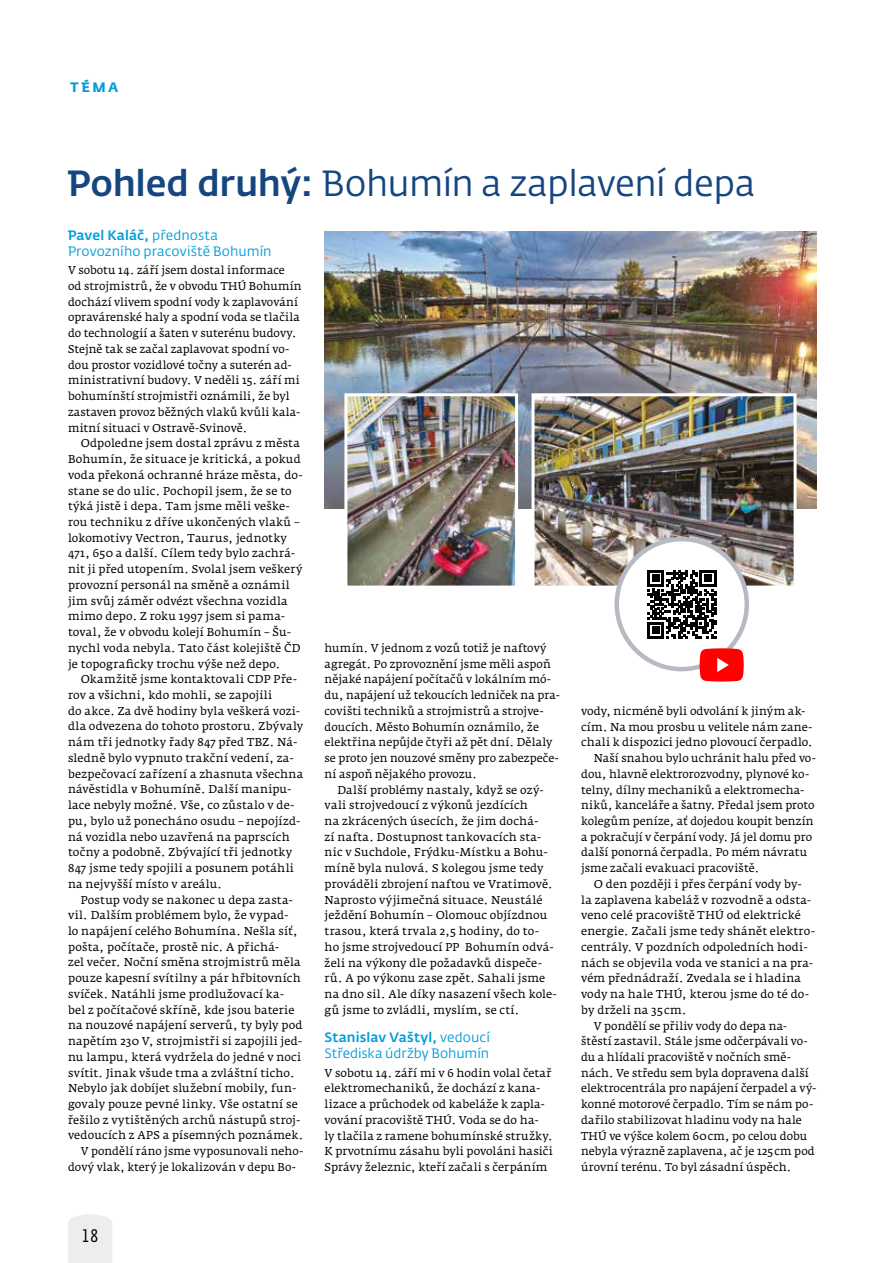
<style>
.page{position:relative;width:893px;height:1263px;background:#fff}
.page>*{position:absolute;margin:0;border:0;box-sizing:border-box;transform-origin:0 0}
.t1{font:36px "CD Fedra";letter-spacing:-.015em;color:#154680}
.t2{font:18px "CD Fedra Cond Pro";color:#000}
.t3{font:13.5px/15.8px "CD Fedra";color:#009ddc}
.t4{font:700 13.5px "CD Fedra";color:#009ddc}
.t5{font:11.25px/15.8px "Fedra Serif A Pro";letter-spacing:.015em;color:#000}
.s1{font-weight:500}
</style>
<div class="page">
<div style="left:68px;top:1214px;width:44px;height:49px;background:#ededed"></div>
<img style="left:325px;top:232px;width:491px;height:276px">
<img style="left:348px;top:397px;width:166px;height:188px">
<div style="left:344px;top:393px;width:174px;height:196px;border:3px solid #fff"></div>
<img style="left:536px;top:397px;width:257px;height:188px">
<div style="left:532px;top:393px;width:265px;height:196px;border:3px solid #fff"></div>
<div style="left:617px;top:539px;width:130px;height:130px;background:#fff;border-radius:50%"></div>
<div style="left:614px;top:537px;width:135px;height:134px;border:4px solid #b6bac2;border-radius:50%"></div>
<svg style="left:647px;top:570px;width:69px;height:69px"></svg>
<svg style="left:700px;top:648px;width:44px;height:33px"></svg>
<p class="t4" style="left:70px;top:78px;width:50px">TÉMA</p>
<h1 class="t1" style="left:68px;top:162px;width:689px"><span class="s1">Pohled druhý:</span> Bohumín a zaplavení depa</h1>
<p class="t3" style="left:68px;top:227px;width:205px"><span class="s1">Pavel Kaláč,</span> přednosta<br>Provozního pracoviště Bohumín</p>
<p class="t5" style="left:68px;top:262px;width:235px">V sobotu 14. září jsem dostal informace<br>od strojmistrů, že v obvodu THÚ Bohumín dochází vlivem spodní vody k zaplavování opravárenské haly a spodní voda se tlačila do technologií a šaten v suterénu budovy.<br>Stejně tak se začal zaplavovat spodní vo&shy;dou prostor vozidlové točny a suterén ad&shy;ministrativní budovy. V neděli 15. září mi bohumínští strojmistři oznámili, že byl zastaven provoz běžných vlaků kvůli kala&shy;mitní situaci v Ostravě-Svinově.</p>
<p class="t5" style="left:68px;top:436px;width:236px;text-indent:13px">Odpoledne jsem dostal zprávu z města Bohumín, že situace je kritická, a pokud voda překoná ochranné hráze města, do&shy;stane se do ulic. Pochopil jsem, že se to týká jistě i depa. Tam jsme měli veške&shy;rou techniku z dříve ukončených vlaků – lokomotivy Vectron, Taurus, jednotky 471, 650 a další. Cílem tedy bylo zachrá&shy;nit ji před utopením. Svolal jsem veškerý provozní personál na směně a oznámil jim svůj záměr odvézt všechna vozidla mimo depo. Z roku 1997 jsem si pama&shy;toval, že v obvodu kolejí Bohumín – Šu&shy;nychl voda nebyla. Tato část kolejiště ČD je topograficky trochu výše než depo.</p>
<p class="t5" style="left:68px;top:671px;width:237px;text-indent:13px">Okamžitě jsme kontaktovali CDP Pře&shy;rov a všichni, kdo mohli, se zapojili<br>do akce. Za dvě hodiny byla veškerá vozi&shy;dla odvezena do tohoto prostoru. Zbývaly nám tři jednotky řady 847 před TBZ. Ná&shy;sledně bylo vypnuto trakční vedení, za&shy;bezpečovací zařízení a zhasnuta všechna návěstidla v Bohumíně. Další manipu&shy;lace nebyly možné. Vše, co zůstalo v de&shy;pu, bylo už ponecháno osudu – nepojízd&shy;ná vozidla nebo uzavřená na paprscích točny a podobně. Zbývající tři jednotky 847 jsme tedy spojili a posunem potáhli na nejvyšší místo v areálu.</p>
<p class="t5" style="left:81px;top:892px;width:214px">Postup vody se nakonec u depa zasta-</p>
<p class="t5" style="left:68px;top:907px;width:222px">vil. Dalším problémem bylo, že vypad-</p>
<p class="t5" style="left:68px;top:923px;width:231px">lo napájení celého Bohumína. Nešla síť,</p>
<p class="t5" style="left:68px;top:939px;width:213px">pošta, počítače, prostě nic. A přichá-</p>
<p class="t5" style="left:68px;top:955px;width:234px">zel večer. Noční směna strojmistrů měla</p>
<p class="t5" style="left:68px;top:970px;width:234px">pouze kapesní svítilny a pár hřbitovních</p>
<p class="t5" style="left:68px;top:986px;width:217px">svíček. Natáhli jsme prodlužovací ka-</p>
<p class="t5" style="left:68px;top:1002px;width:228px">bel z počítačové skříně, kde jsou baterie</p>
<p class="t5" style="left:68px;top:1017px;width:236px">na nouzové napájení serverů, ty byly pod</p>
<p class="t5" style="left:68px;top:1033px;width:236px">napětím 230 V, strojmistři si zapojili jed-</p>
<p class="t5" style="left:68px;top:1049px;width:235px">nu lampu, která vydržela do jedné v noci</p>
<p class="t5" style="left:68px;top:1065px;width:228px">svítit. Jinak všude tma a zvláštní ticho.</p>
<p class="t5" style="left:68px;top:1080px;width:230px">Nebylo jak dobíjet služební mobily, fun-</p>
<p class="t5" style="left:68px;top:1096px;width:231px">govaly pouze pevné linky. Vše ostatní se</p>
<p class="t5" style="left:68px;top:1112px;width:234px">řešilo z vytištěných archů nástupů stroj-</p>
<p class="t5" style="left:68px;top:1128px;width:237px">vedoucích z APS a písemných poznámek.</p>
<p class="t5" style="left:81px;top:1144px;width:224px">V pondělí ráno jsme vyposunovali neho-</p>
<p class="t5" style="left:68px;top:1159px;width:229px">dový vlak, který je lokalizován v depu Bo-</p>
<p class="t5" style="left:325px;top:640px;width:237px">humín. V jednom z vozů totiž je naftový agregát. Po zprovoznění jsme měli aspoň nějaké napájení počítačů v lokálním mó&shy;du, napájení už tekoucích ledniček na pra&shy;covišti techniků a strojmistrů a strojve&shy;doucích. Město Bohumín oznámilo, že elektřina nepůjde čtyři až pět dní. Dělaly se proto jen nouzové směny pro zabezpeče&shy;ní aspoň nějakého provozu.</p>
<p class="t5" style="left:325px;top:782px;width:234px;text-indent:13px">Další problémy nastaly, když se ozý&shy;vali strojvedoucí z výkonů jezdících<br>na zkrácených úsecích, že jim dochá-<br>zí nafta. Dostupnost tankovacích sta&shy;nic v Suchdole, Frýdku-Místku a Bohu&shy;míně byla nulová. S kolegou jsme tedy prováděli zbrojení naftou ve Vratimově.<br>Naprosto výjimečná situace. Neustálé ježdění Bohumín – Olomouc objízdnou trasou, která trvala 2,5 hodiny, do to-<br>ho jsme strojvedoucí PP Bohumín odvá&shy;želi na výkony dle požadavků dispeče&shy;rů. A po výkonu zase zpět. Sahali jsme na dno sil. Ale díky nasazení všech kole&shy;gů jsme to zvládli, myslím, se ctí.</p>
<p class="t3" style="left:325px;top:1030px;width:167px"><span class="s1">Stanislav Vaštyl,</span> vedoucí<br>Střediska údržby Bohumín</p>
<p class="t5" style="left:325px;top:1065px;width:230px">V sobotu 14. září mi v 6 hodin volal četař elektromechaniků, že dochází z kana&shy;lizace a průchodek od kabeláže k zapla&shy;vování pracoviště THÚ. Voda se do ha-<br>ly tlačila z ramene bohumínské stružky.<br>K prvotnímu zásahu byli povoláni hasiči Správy železnic, kteří začali s čerpáním</p>
<p class="t5" style="left:581px;top:703px;width:226px">vody, nicméně byli odvolání k jiným ak-</p>
<p class="t5" style="left:581px;top:719px;width:233px">cím. Na mou prosbu u velitele nám zane-</p>
<p class="t5" style="left:581px;top:734px;width:233px">chali k dispozici jedno plovoucí čerpadlo.</p>
<p class="t5" style="left:594px;top:750px;width:223px">Naší snahou bylo uchránit halu před vo-</p>
<p class="t5" style="left:581px;top:766px;width:230px">dou, hlavně elektrorozvodny, plynové ko-</p>
<p class="t5" style="left:581px;top:782px;width:225px">telny, dílny mechaniků a elektromecha-</p>
<p class="t5" style="left:581px;top:797px;width:235px">niků, kanceláře a šatny. Předal jsem proto</p>
<p class="t5" style="left:581px;top:813px;width:234px">kolegům peníze, ať dojedou koupit benzín</p>
<p class="t5" style="left:581px;top:829px;width:232px">a pokračují v čerpání vody. Já jel domu pro</p>
<p class="t5" style="left:581px;top:845px;width:228px">další ponorná čerpadla. Po mém návratu</p>
<p class="t5" style="left:581px;top:860px;width:180px">jsme začali evakuaci pracoviště.</p>
<p class="t5" style="left:594px;top:876px;width:209px">O den později i přes čerpání vody by-</p>
<p class="t5" style="left:581px;top:892px;width:232px">la zaplavena kabeláž v rozvodně a odsta-</p>
<p class="t5" style="left:581px;top:908px;width:221px">veno celé pracoviště THÚ od elektrické</p>
<p class="t5" style="left:581px;top:923px;width:235px">energie. Začali jsme tedy shánět elektro-</p>
<p class="t5" style="left:581px;top:939px;width:228px">centrály. V pozdních odpoledních hodi-</p>
<p class="t5" style="left:581px;top:955px;width:234px">nách se objevila voda ve stanici a na pra-</p>
<p class="t5" style="left:581px;top:970px;width:222px">vém přednádraží. Zvedala se i hladina</p>
<p class="t5" style="left:581px;top:986px;width:229px">vody na hale THÚ, kterou jsme do té do-</p>
<p class="t5" style="left:581px;top:1002px;width:107px">by drželi na 35cm.</p>
<p class="t5" style="left:594px;top:1018px;width:195px">V pondělí se přiliv vody do depa na-</p>
<p class="t5" style="left:581px;top:1033px;width:228px">štěstí zastavil. Stále jsme odčerpávali vo-</p>
<p class="t5" style="left:581px;top:1049px;width:211px">du a hlídali pracoviště v nočních smě-</p>
<p class="t5" style="left:581px;top:1065px;width:229px">nách. Ve středu sem byla dopravena další</p>
<p class="t5" style="left:581px;top:1081px;width:237px">elektrocentrála pro napájení čerpadel a vý-</p>
<p class="t5" style="left:581px;top:1096px;width:234px">konné motorové čerpadlo. Tím se nám po-</p>
<p class="t5" style="left:581px;top:1112px;width:222px">dařilo stabilizovat hladinu vody na hale</p>
<p class="t5" style="left:581px;top:1128px;width:228px">THÚ ve výšce kolem 60cm, po celou dobu</p>
<p class="t5" style="left:581px;top:1143px;width:235px">nebyla výrazně zaplavena, ač je 125cm pod</p>
<p class="t5" style="left:581px;top:1159px;width:212px">úrovní terénu. To byl zásadní úspěch.</p>
<h2 class="t2" style="left:82px;top:1226px;width:18px">18</h2>
</div>
